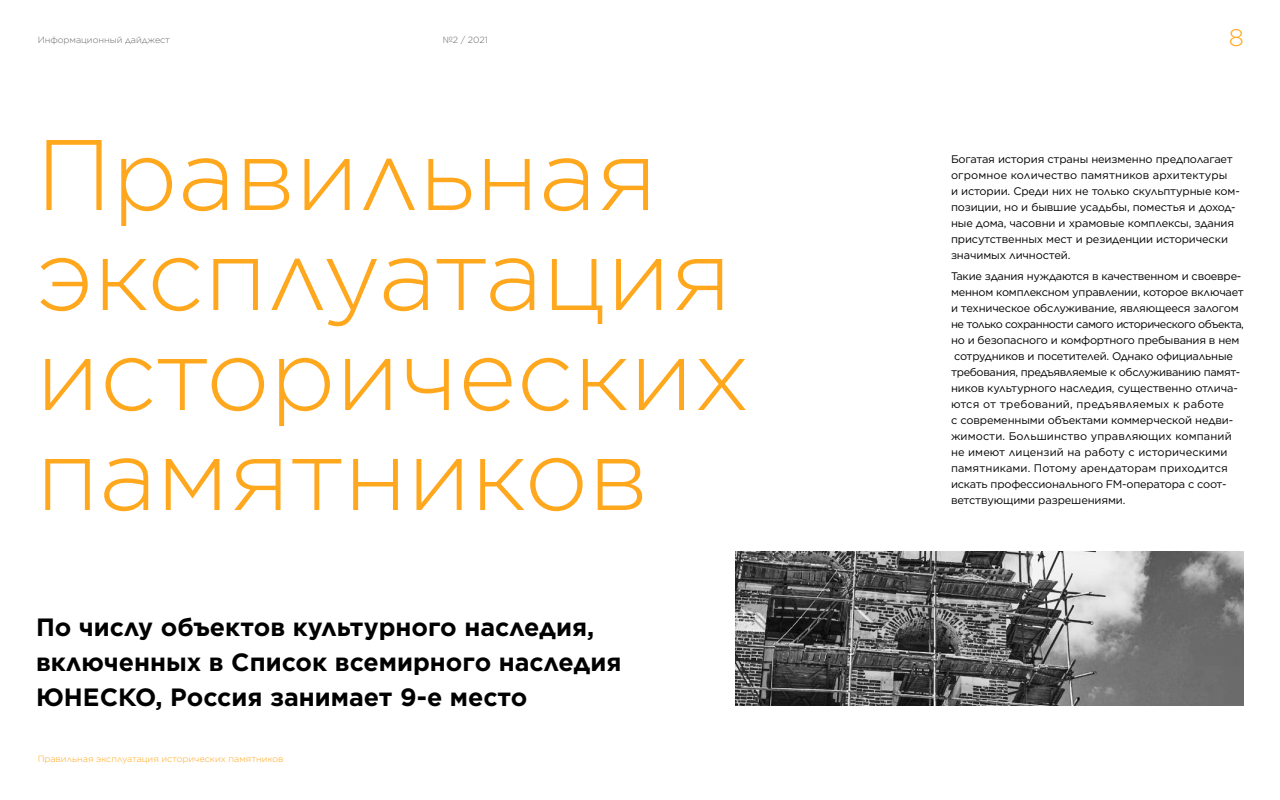
<style>
.page{position:relative;width:1280px;height:800px;background:#fff}
.page>*{position:absolute;margin:0;border:0;box-sizing:border-box;transform-origin:0 0}
.t1{font:300 100px/100px "Gotham";color:#ffa71d}
.t2{font:700 25px/35px "Gotham";color:#000}
.t3{font:300 24px "Gotham";color:#ffa71d}
.t4{font:11px/16px "Gotham";letter-spacing:-.015em;color:#000}
.t5{font:300 9px "Gotham";color:#ffa71d}
.t6{font:300 9px "Gotham";color:#666}
</style>
<div class="page">
<img style="left:736px;top:552px;width:508px;height:154px">
<p class="t6" style="left:38px;top:34px;width:134px">Информационный дайджест</p>
<p class="t6" style="left:443px;top:34px;width:47px">№2 / 2021</p>
<h1 class="t1" style="left:36px;top:122px;width:716px">Правильная эксплуатация исторических памятников</h1>
<h2 class="t2" style="left:36px;top:609px;width:587px">По числу объектов культурного наследия, включенных в Список всемирного наследия<br>ЮНЕСКО, Россия занимает 9-е место</h2>
<p class="t5" style="left:38px;top:753px;width:247px">Правильная эксплуатация исторических памятников</p>
<h3 class="t3" style="left:1229px;top:23px;width:17px">8</h3>
<p class="t4" style="left:951px;top:151px;width:290px">Богатая история страны неизменно предполагает огромное количество памятников архитектуры<br>и истории. Среди них не только скульптурные ком&shy;позиции, но и бывшие усадьбы, поместья и доход&shy;ные дома, часовни и храмовые комплексы, здания присутственных мест и резиденции исторически значимых личностей.</p>
<p class="t4" style="left:951px;top:268px;width:294px">Такие здания нуждаются в качественном и своевре&shy;менном комплексном управлении, которое включает и техническое обслуживание, являющееся залогом не только сохранности самого исторического объекта, но и безопасного и комфортного пребывания в нем сотрудников и посетителей. Однако официальные требования, предъявляемые к обслуживанию памят&shy;ников культурного наследия, существенно отлича&shy;ются от требований, предъявляемых к работе<br>с современными объектами коммерческой недви&shy;жимости. Большинство управляющих компаний не имеют лицензий на работу с историческими памятниками. Потому арендаторам приходится искать профессионального FM-оператора с соот&shy;ветствующими разрешениями.</p>
</div>
